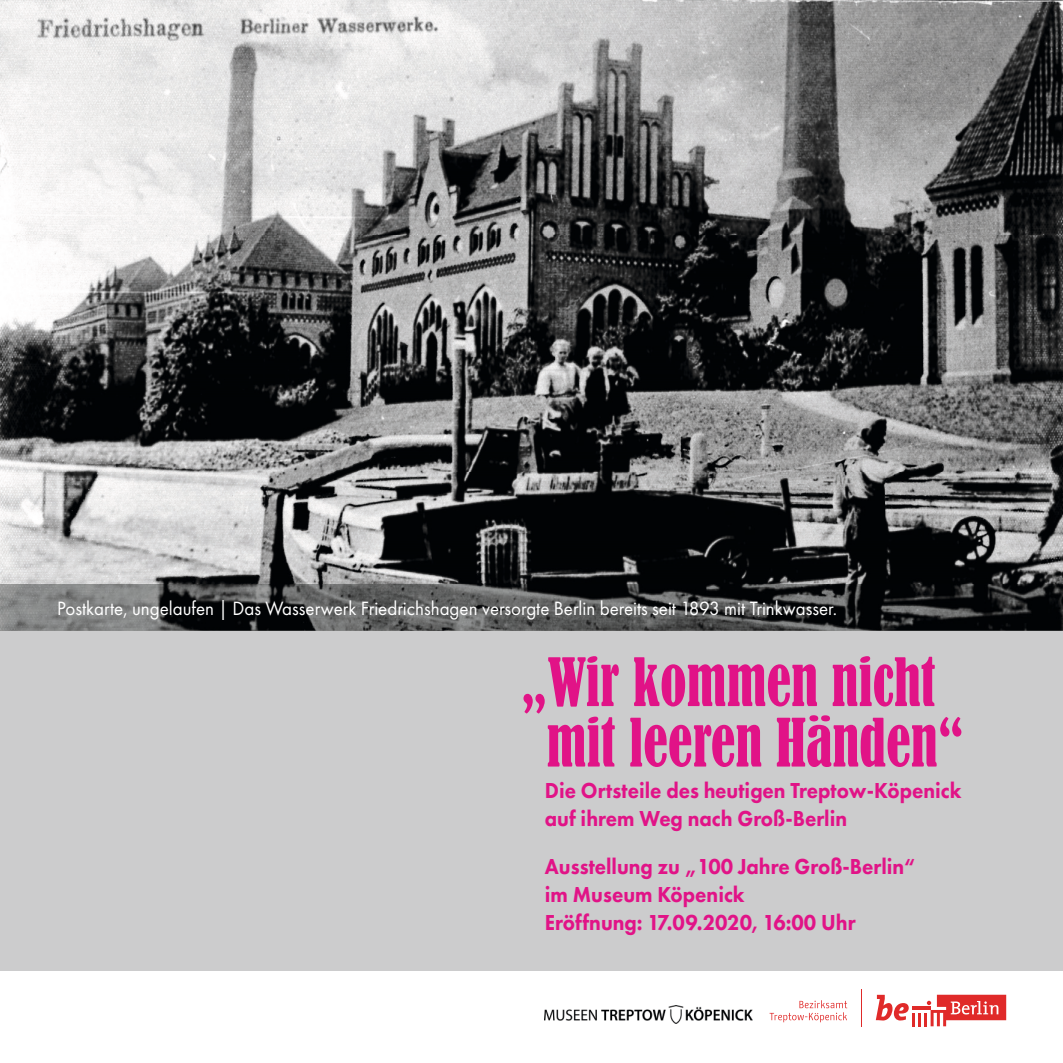
<style>
.page{position:relative;width:1063px;height:1063px;background:#fff}
.page>*{position:absolute;margin:0;border:0;box-sizing:border-box;transform-origin:0 0}
.t1{font:condensed 62px/60.5px "Bernard";color:#e11387;text-align:center;scale:.89 1}
.t2{font:800 22.5px/27.8px "Futura PT";color:#e11387;scale:.92 1}
.t3{font:20px "Futura PT";color:#fff;scale:.95 1}
</style>
<div class="page">
<img style="left:0;top:0;width:1063px;height:472px">
<img style="left:0;top:472px;width:443px;height:113px">
<img style="left:443px;top:472px;width:620px;height:113px">
<div style="left:0;top:630px;width:1063px;height:433px;background:#cccccd"></div>
<img style="left:0;top:585px;width:1063px;height:45px">
<div style="left:0;top:972px;width:1063px;height:91px;background:#fff"></div>
<img style="left:545px;top:1006px;width:208px;height:18px">
<svg style="left:876px;top:995px;width:130px;height:31px"></svg>
<hr style="left:861px;top:989px;width:1px;height:37px;background:#e02a29">
<svg style="left:770px;top:1000px;width:77px;height:22px"></svg>
<p class="t3" style="left:57px;top:596px;width:823px">Postkarte, ungelaufen | Das Wasserwerk Friedrichshagen versorgte Berlin bereits seit 1893 mit Trinkwasser.</p>
<h1 class="t1" style="left:521px;top:653px;width:499px">„Wir kommen nicht mit leeren Händen“</h1>
<p class="t2" style="left:545px;top:777px;width:454px">Die Ortsteile des heutigen Treptow-Köpenick auf ihrem Weg nach Groß-Berlin</p>
<p class="t2" style="left:545px;top:852px;width:404px">Ausstellung zu „100 Jahre Groß-Berlin“ im Museum Köpenick<br>Eröffnung: 17.09.2020, 16:00 Uhr</p>
</div>
